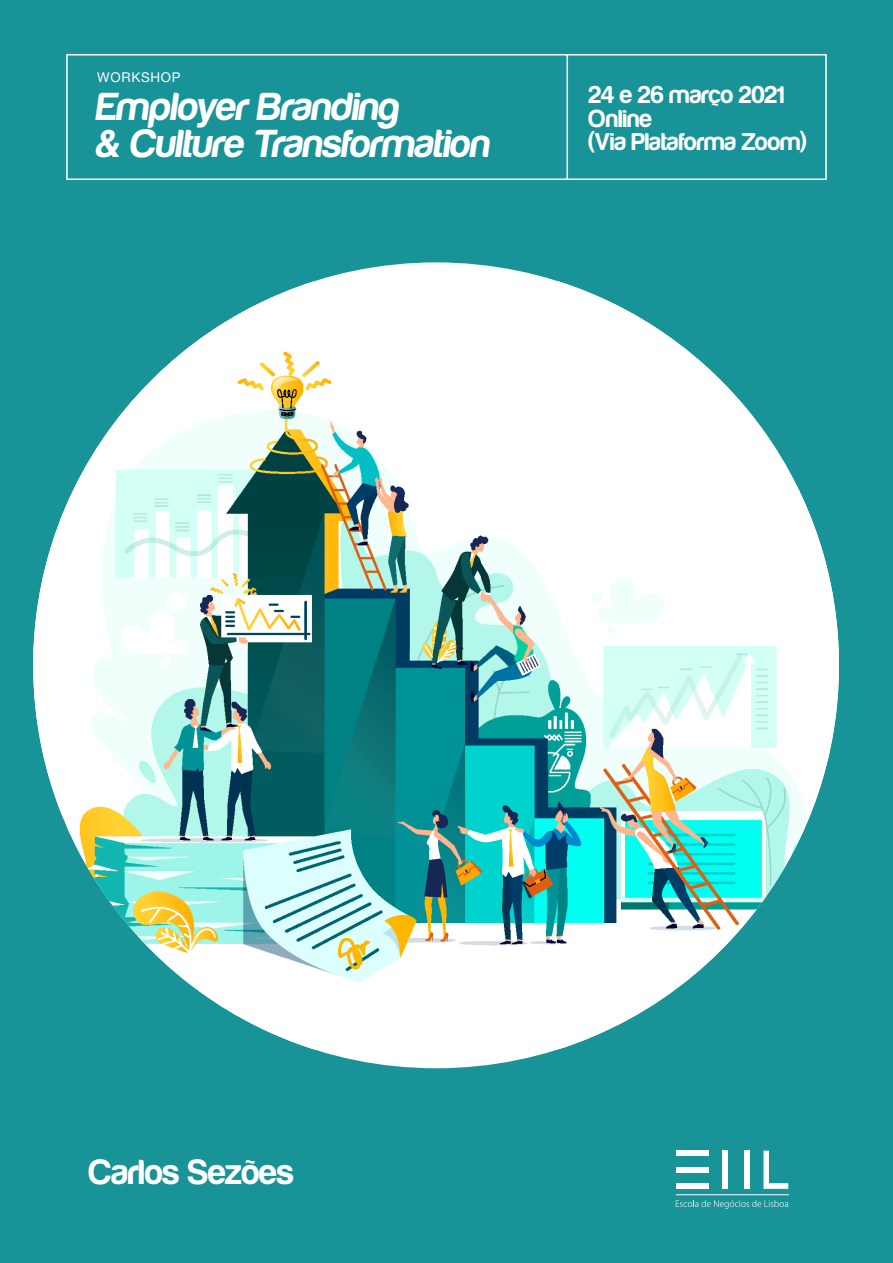
<style>
.page{position:relative;width:893px;height:1263px;background:#189397}
.page>*{position:absolute;margin:0;border:0;box-sizing:border-box;transform-origin:0 0}
.t1{font:700 40.5px/37.5px "Harabara";color:#fff}
.t2{font:700 36px "Harabara";letter-spacing:-.005em;color:#fff}
.t3{font:700 25.2px/23.5px "Harabara";letter-spacing:.005em;color:#fff}
.t4{font:13.5px "Helvetica Neue LT Pro";letter-spacing:.05em;color:#fff}
</style>
<div class="page">
<svg style="left:763px;top:1151px;width:25px;height:38px"></svg>
<div style="left:744px;top:1151px;width:6px;height:38px;background:#fff"></div>
<div style="left:722px;top:1151px;width:5px;height:38px;background:#fff"></div>
<div style="left:676px;top:1151px;width:32px;height:5px;background:#fff"></div>
<div style="left:676px;top:1167px;width:32px;height:5px;background:#fff"></div>
<div style="left:676px;top:1183px;width:32px;height:6px;background:#fff"></div>
<hr style="left:676px;top:1194px;width:113px;height:1px;background:#fff">
<svg style="left:676px;top:1200px;width:112px;height:9px"></svg>
<svg style="left:66px;top:54px;width:761px;height:126px"></svg>
<img style="left:33px;top:650px;width:400px;height:399px">
<img style="left:433px;top:650px;width:406px;height:399px">
<img style="left:33px;top:281px;width:806px;height:369px">
<p class="t4" style="left:97px;top:69px;width:85px">WORKSHOP</p>
<p class="t1" style="left:95px;top:88px;width:401px">Employer Branding<br>&amp; Culture Transformation</p>
<p class="t3" style="left:589px;top:83px;width:197px">24 e 26 março 2021</p>
<p class="t3" style="left:589px;top:107px;width:219px">Online<br>(Via Plataforma Zoom)</p>
<p class="t2" style="left:89px;top:1153px;width:206px">Carlos Sezões</p>
</div>
